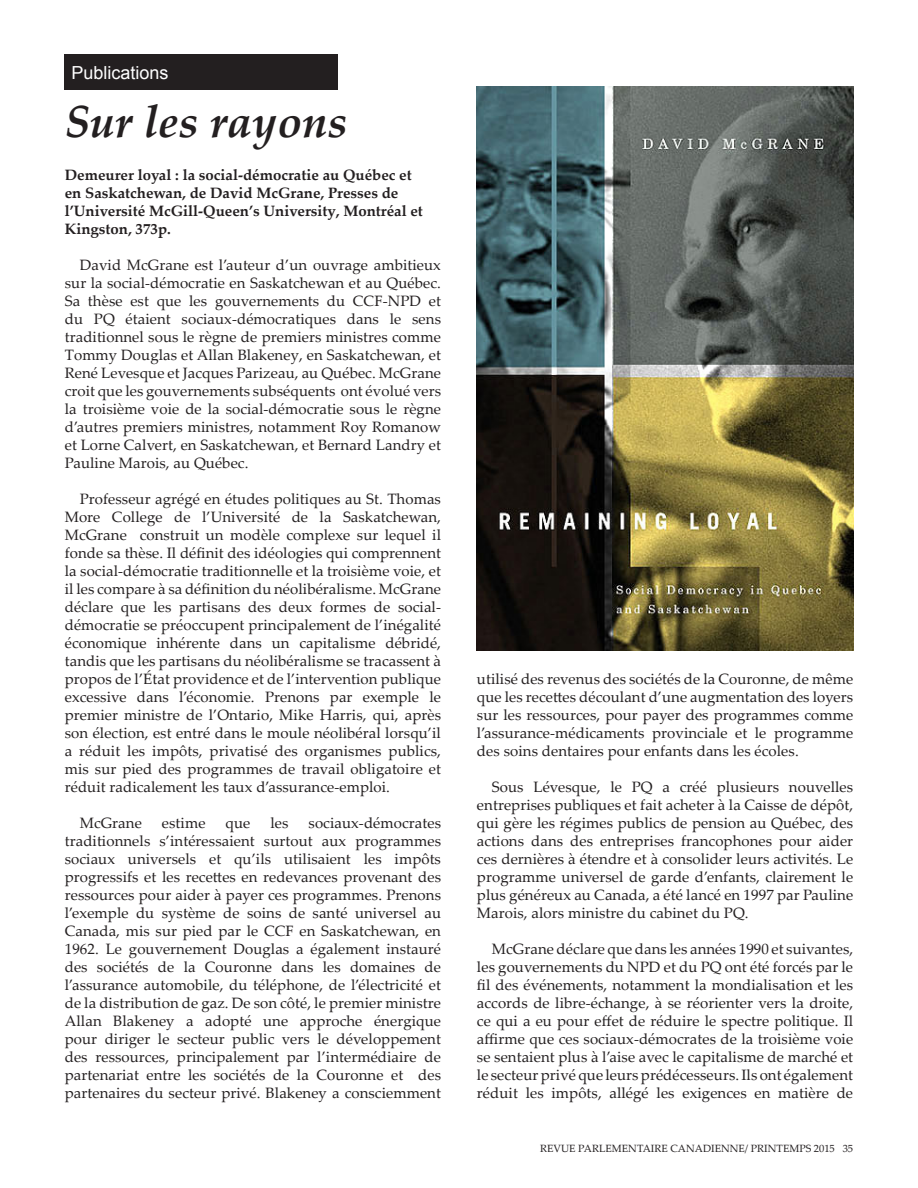
<style>
.page{position:relative;width:918px;height:1188px;background:#fff}
.page>*{position:absolute;margin:0;border:0;box-sizing:border-box;transform-origin:0 0}
.t1{font:italic 700 45px "Palatino Linotype";color:#231f20}
.Arial_12{font:18px "Arial";color:#fff}
.e-2col-bodytext{font:15px/18px "Palatino Linotype";letter-spacing:.005em;color:#231f20;text-align:justify}
.e-2ol-booktitle{font:700 15px/18px "Palatino Linotype";color:#231f20}
.t2{font:10.5px "Palatino Linotype";color:#231f20}
</style>
<div class="page">
<div style="left:65px;top:54px;width:273px;height:36px;background:#231f20"></div>
<img style="left:477px;top:86px;width:376px;height:565px">
<p class="Arial_12" style="left:72px;top:60px;width:99px">Publications</p>
<p class="t1" style="left:65px;top:90px;width:284px">Sur les rayons</p>
<p class="e-2ol-booktitle" style="left:65px;top:165px;width:360px">Demeurer loyal : la social-démocratie au Québec et en Saskatchewan, de David McGrane, Presses de l’Université McGill-Queen’s University, Montréal et Kingston, 373p.</p>
<p class="e-2col-bodytext" style="left:65px;top:255px;width:378px;text-indent:15px">David McGrane est l’auteur d’un ouvrage ambitieux sur la social-démocratie en Saskatchewan et au Québec.<br>Sa thèse est que les gouvernements du CCF-NPD et du PQ étaient sociaux-démocratiques dans le sens traditionnel sous le règne de premiers ministres comme Tommy Douglas et Allan Blakeney, en Saskatchewan, et René Levesque et Jacques Parizeau, au Québec. McGrane croit que les gouvernements subséquents ont évolué vers la troisième voie de la social-démocratie sous le règne d’autres premiers ministres, notamment Roy Romanow et Lorne Calvert, en Saskatchewan, et Bernard Landry et Pauline Marois, au Québec.</p>
<p class="e-2col-bodytext" style="left:65px;top:489px;width:378px;text-indent:15px">Professeur agrégé en études politiques au St. Thomas More College de l’Université de la Saskatchewan, McGrane construit un modèle complexe sur lequel il fonde sa thèse. Il définit des idéologies qui comprennent la social-démocratie traditionnelle et la troisième voie, et il les compare à sa définition du néolibéralisme. McGrane déclare que les partisans des deux formes de social&shy;démocratie se préoccupent principalement de l’inégalité économique inhérente dans un capitalisme débridé, tandis que les partisans du néolibéralisme se tracassent à propos de l’État providence et de l’intervention publique excessive dans l’économie. Prenons par exemple le premier ministre de l’Ontario, Mike Harris, qui, après son élection, est entré dans le moule néolibéral lorsqu’il a réduit les impôts, privatisé des organismes publics, mis sur pied des programmes de travail obligatoire et réduit radicalement les taux d’assurance-emploi.</p>
<p class="e-2col-bodytext" style="left:80px;top:813px;width:64px">McGrane</p>
<p class="e-2col-bodytext" style="left:162px;top:813px;width:45px">estime</p>
<p class="e-2col-bodytext" style="left:226px;top:813px;width:26px">que</p>
<p class="e-2col-bodytext" style="left:270px;top:813px;width:20px">les</p>
<p class="e-2col-bodytext" style="left:65px;top:813px;width:378px;text-indent:244px">sociaux-démocrates traditionnels s’intéressaient surtout aux programmes sociaux universels et qu’ils utilisaient les impôts progressifs et les recettes en redevances provenant des ressources pour aider à payer ces programmes. Prenons l’exemple du système de soins de santé universel au Canada, mis sur pied par le CCF en Saskatchewan, en 1962. Le gouvernement Douglas a également instauré des sociétés de la Couronne dans les domaines de l’assurance automobile, du téléphone, de l’électricité et de la distribution de gaz. De son côté, le premier ministre Allan Blakeney a adopté une approche énergique pour diriger le secteur public vers le développement des ressources, principalement par l’intermédiaire de partenariat entre les sociétés de la Couronne et des partenaires du secteur privé. Blakeney a consciemment</p>
<p class="e-2col-bodytext" style="left:477px;top:669px;width:378px">utilisé des revenus des sociétés de la Couronne, de même que les recettes découlant d’une augmentation des loyers sur les ressources, pour payer des programmes comme l’assurance-médicaments provinciale et le programme des soins dentaires pour enfants dans les écoles.</p>
<p class="e-2col-bodytext" style="left:477px;top:777px;width:378px;text-indent:15px">Sous Lévesque, le PQ a créé plusieurs nouvelles entreprises publiques et fait acheter à la Caisse de dépôt, qui gère les régimes publics de pension au Québec, des actions dans des entreprises francophones pour aider ces dernières à étendre et à consolider leurs activités. Le programme universel de garde d’enfants, clairement le plus généreux au Canada, a été lancé en 1997 par Pauline Marois, alors ministre du cabinet du PQ.</p>
<p class="e-2col-bodytext" style="left:477px;top:939px;width:378px;text-indent:15px">McGrane déclare que dans les années 1990 et suivantes, les gouvernements du NPD et du PQ ont été forcés par le fil des événements, notamment la mondialisation et les accords de libre-échange, à se réorienter vers la droite, ce qui a eu pour effet de réduire le spectre politique. Il affirme que ces sociaux-démocrates de la troisième voie se sentaient plus à l’aise avec le capitalisme de marché et le secteur privé que leurs prédécesseurs. Ils ont également réduit les impôts, allégé les exigences en matière de</p>
<p class="t2" style="left:540px;top:1141px;width:315px">REVUE PARLEMENTAIRE CANADIENNE/ PRINTEMPS 2015 35</p>
</div>
